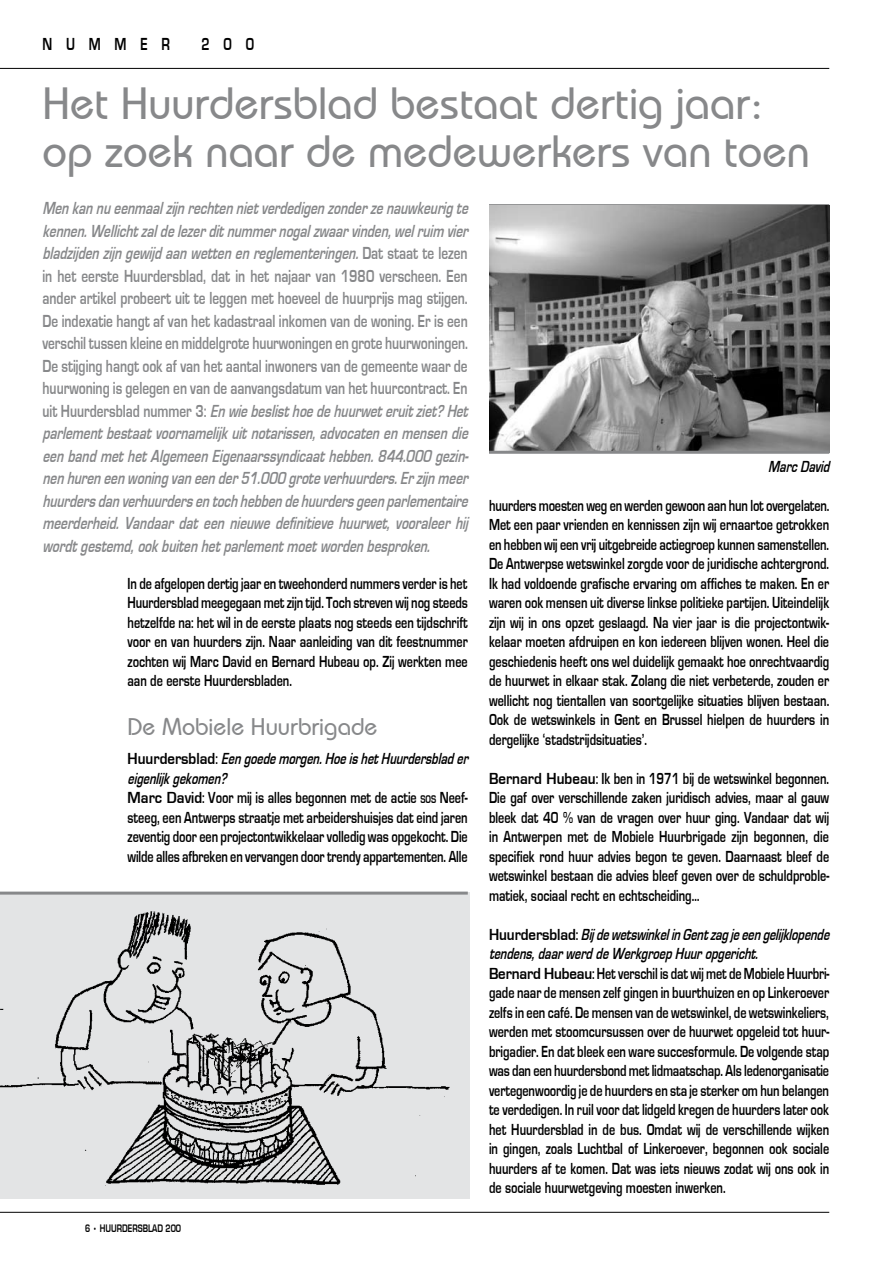
<style>
.page{position:relative;width:893px;height:1263px;background:#fff}
.page>*{position:absolute;margin:0;border:0;box-sizing:border-box;transform-origin:0 0}
.t1{font:500 45px/48px "Bauhaus IT Cby BT";color:#87888a}
.t2{font:500 24px "Bauhaus IT Cby BT";color:#87888a}
.t3{font:italic 18px/22.5px "Eurose Cond";color:#87888a;text-align:justify}
.t4{font:18px "Eurose Cond";color:#000}
.t5{font:16.5px/19.5px "Eurose Cond";color:#000;text-align:justify}
.t6{font:italic 16.5px "Eurose Cond";color:#000}
.t7{font:11.25px "Eurose Cond";color:#000}
.s1{font-style:normal}
.s2{font-weight:700}
.s3{font-style:italic}
.s4{font-size:11.55px}
</style>
<div class="page">
<hr style="left:0;top:1212px;width:829px;height:1px;background:#000">
<hr style="left:0;top:68px;width:829px;height:1px;background:#000">
<div style="left:0;top:892px;width:470px;height:307px;background:#e3e4e5"></div>
<hr style="left:0;top:891px;width:468px;height:3px;background:#87888a">
<hr style="left:489px;top:204px;width:340px;height:3px;background:#87888a">
<img style="left:489px;top:206px;width:340px;height:245px">
<hr style="left:489px;top:451px;width:340px;height:3px;background:#87888a">
<img style="left:0;top:911px;width:450px;height:275px">
<p class="t4" style="left:43px;top:34px;width:129px">n u m m e r</p>
<p class="t4" style="left:201px;top:34px;width:54px">2 0 0</p>
<h1 class="t1" style="left:43px;top:79px;width:769px">Het Huurdersblad bestaat dertig jaar: op zoek naar de medewerkers van toen</h1>
<p class="t3" style="left:43px;top:197px;width:428px">Men kan nu eenmaal zijn rechten niet verdedigen zonder ze nauwkeurig te kennen. Wellicht zal de lezer dit nummer nogal zwaar vinden, wel ruim vier bladzijden zijn gewijd aan wetten en reglementeringen. <span class="s1">Dat staat te lezen in het eerste Huurdersblad, dat in het najaar van 1980 verscheen. Een ander artikel probeert uit te leggen met hoeveel de huurprijs mag stijgen.<br>De indexatie hangt af van het kadastraal inkomen van de woning. Er is een verschil tussen kleine en middelgrote huurwoningen en grote huurwoningen.<br>De stijging hangt ook af van het aantal inwoners van de gemeente waar de huurwoning is gelegen en van de aanvangsdatum van het huurcontract. En uit Huurdersblad nummer 3:</span> En wie beslist hoe de huurwet eruit ziet? Het parlement bestaat voornamelijk uit notarissen, advocaten en mensen die een band met het Algemeen Eigenaarssyndicaat hebben. 844.000 gezin&shy;nen huren een woning van een der 51.000 grote verhuurders. Er zijn meer huurders dan verhuurders en toch hebben de huurders geen parlementaire meerderheid. Vandaar dat een nieuwe definitieve huurwet, vooraleer hij wordt gestemd, ook buiten het parlement moet worden besproken.</p>
<p class="t6" style="left:768px;top:457px;width:62px">Marc David</p>
<p class="t5" style="left:489px;top:495px;width:342px">huurders moesten weg en werden gewoon aan hun lot overgelaten.<br>Met een paar vrienden en kennissen zijn wij ernaartoe getrokken en hebben wij een vrij uitgebreide actiegroep kunnen samenstellen.<br>De Antwerpse wetswinkel zorgde voor de juridische achtergrond.<br>Ik had voldoende grafische ervaring om affiches te maken. En er waren ook mensen uit diverse linkse politieke partijen. Uiteindelijk zijn wij in ons opzet geslaagd. Na vier jaar is die projectontwik&shy;kelaar moeten afdruipen en kon iedereen blijven wonen. Heel die geschiedenis heeft ons wel duidelijk gemaakt hoe onrechtvaardig de huurwet in elkaar stak. Zolang die niet verbeterde, zouden er wellicht nog tientallen van soortgelijke situaties blijven bestaan.<br>Ook de wetswinkels in Gent en Brussel hielpen de huurders in dergelijke ‘stadstrijdsituaties’.</p>
<p class="t5" style="left:489px;top:768px;width:342px"><span class="s2">Bernard Hubeau</span>: Ik ben in 1971 bij de wetswinkel begonnen.<br>Die gaf over verschillende zaken juridisch advies, maar al gauw bleek dat 40 % van de vragen over huur ging. Vandaar dat wij in Antwerpen met de Mobiele Huurbrigade zijn begonnen, die specifiek rond huur advies begon te geven. Daarnaast bleef de wetswinkel bestaan die advies bleef geven over de schuldproble&shy;matiek, sociaal recht en echtscheiding…</p>
<p class="t5" style="left:489px;top:924px;width:342px;text-align:left"><span class="s2">Huurdersblad</span>: <span class="s3">Bij de wetswinkel in Gent zag je een gelijklopende tendens, daar werd de Werkgroep Huur opgericht.<br></span><span class="s2">Bernard Hubeau</span>: Het verschil is dat wij met de Mobiele Huurbri&shy;gade naar de mensen zelf gingen in buurthuizen en op Linkeroever zelfs in een café. De mensen van de wetswinkel, de wetswinkeliers, werden met stoomcursussen over de huurwet opgeleid tot huur&shy;brigadier. En dat bleek een ware succesformule. De volgende stap was dan een huurdersbond met lidmaatschap. Als ledenorganisatie vertegenwoordig je de huurders en sta je sterker om hun belangen te verdedigen. In ruil voor dat lidgeld kregen de huurders later ook het Huurdersblad in de bus. Omdat wij de verschillende wijken in gingen, zoals Luchtbal of Linkeroever, begonnen ook sociale huurders af te komen. Dat was iets nieuws zodat wij ons ook in de sociale huurwetgeving moesten inwerken.</p>
<p class="t5" style="left:128px;top:573px;width:342px">In de afgelopen dertig jaar en tweehonderd nummers verder is het Huurdersblad meegegaan met zijn tijd. Toch streven wij nog steeds hetzelfde na: het wil in de eerste plaats nog steeds een tijdschrift voor en van huurders zijn. Naar aanleiding van dit feestnummer zochten wij Marc David en Bernard Hubeau op. Zij werkten mee aan de eerste Huurdersbladen.</p>
<h2 class="t2" style="left:128px;top:712px;width:252px">De Mobiele Huurbrigade</h2>
<p class="t5" style="left:128px;top:749px;width:342px;text-align:left"><span class="s2">Huurdersblad</span>: <span class="s3">Een goede morgen. Hoe is het Huurdersblad er eigenlijk gekomen?<br></span><span class="s2">Marc David</span>: Voor mij is alles begonnen met de actie <span class="s4">SOS</span> Neef&shy;steeg, een Antwerps straatje met arbeidershuisjes dat eind jaren zeventig door een projectontwikkelaar volledig was opgekocht. Die wilde alles afbreken en vervangen door trendy appartementen. Alle</p>
<p class="t7" style="left:85px;top:1222px;width:98px">6 • Huurdersblad 200</p>
</div>
